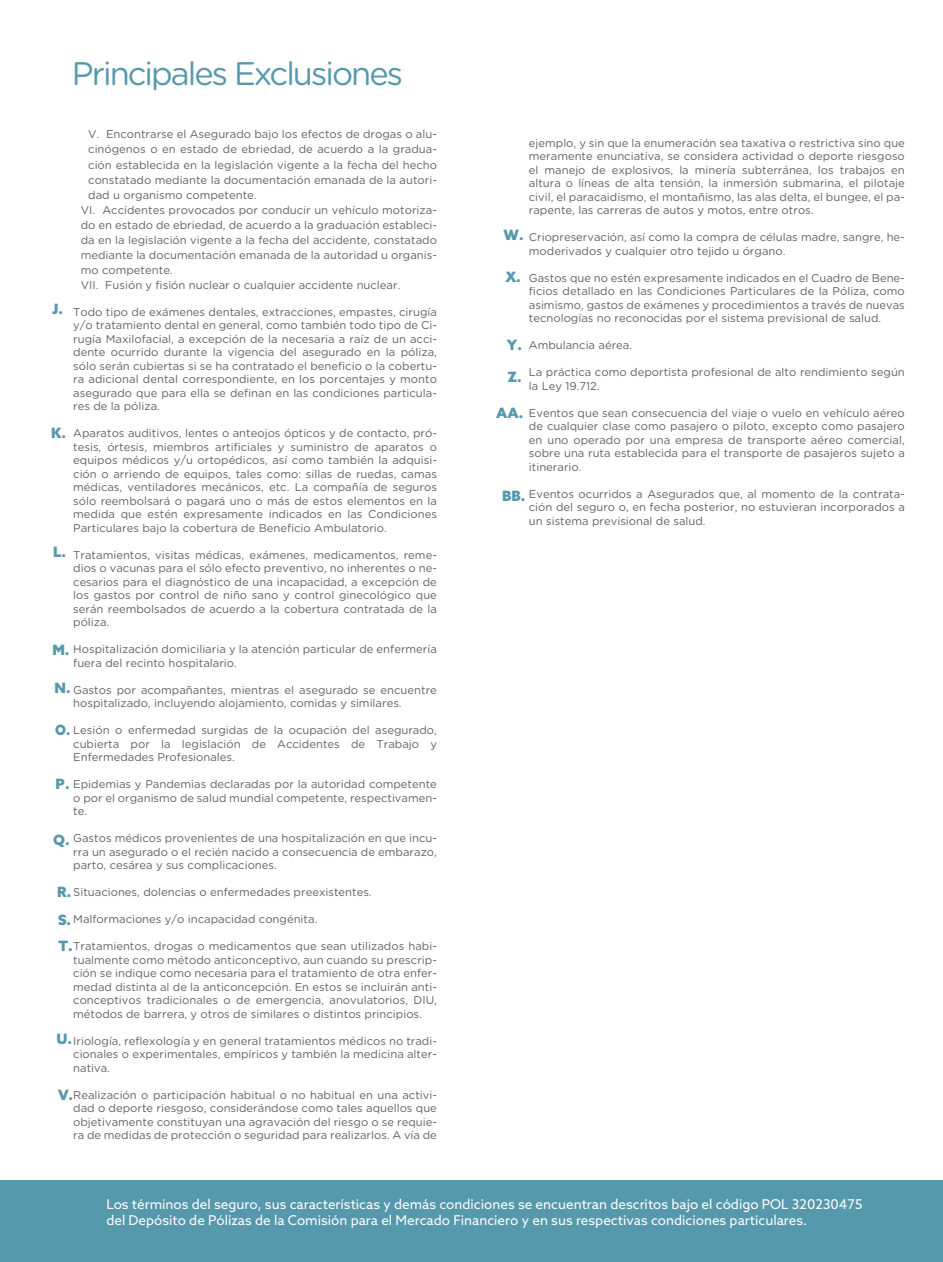
<style>
.page{position:relative;width:943px;height:1262px;background:#fff}
.page>*{position:absolute;margin:0;border:0;box-sizing:border-box;transform-origin:0 0}
.t1{font:32.62px "Gotham Rounded";letter-spacing:-.06em;color:#5698ac}
.t2{font:900 14.25px/27.7px "Azo Sans";color:#5698ac}
.t3{font:900 14.25px "Azo Sans";color:#5698ac;scale:.92 1}
.t4{font:13.5px/16.2px "Azo Sans";color:#fff}
.t5{font:11.25px/13.5px "Gotham Rounded";color:#606161;text-align:justify}
</style>
<div class="page">
<div style="left:0;top:1179px;width:943px;height:82px;background:#5698ac"></div>
<h1 class="t1" style="left:72px;top:51px;width:332px">Principales Exclusiones</h1>
<p class="t5" style="left:88px;top:127px;width:350px">V. Encontrarse el Asegurado bajo los efectos de drogas o alu-</p>
<p class="t5" style="left:88px;top:142px;width:350px">cinógenos o en estado de ebriedad, de acuerdo a la gradua-</p>
<p class="t5" style="left:88px;top:157px;width:350px">ción establecida en la legislación vigente a la fecha del hecho</p>
<p class="t5" style="left:88px;top:172px;width:350px">constatado mediante la documentación emanada de la autori-</p>
<p class="t5" style="left:88px;top:187px;width:170px">dad u organismo competente.</p>
<p class="t5" style="left:81px;top:202px;width:358px">VI. Accidentes provocados por conducir un vehículo motoriza-</p>
<p class="t5" style="left:81px;top:217px;width:358px">do en estado de ebriedad, de acuerdo a la graduación estableci-</p>
<p class="t5" style="left:81px;top:232px;width:358px">da en la legislación vigente a la fecha del accidente, constatado</p>
<p class="t5" style="left:81px;top:247px;width:358px">mediante la documentación emanada de la autoridad u organis-</p>
<p class="t5" style="left:81px;top:262px;width:93px">mo competente.</p>
<p class="t5" style="left:81px;top:277px;width:321px">VII. Fusión y fisión nuclear o cualquier accidente nuclear.</p>
<p class="t5" style="left:73px;top:304px;width:365px">Todo tipo de exámenes dentales, extracciones, empastes, cirugía y/o tratamiento dental en general, como también todo tipo de Ci&shy;rugía Maxilofacial, a excepción de la necesaria a raíz de un acci&shy;dente ocurrido durante la vigencia del asegurado en la póliza, sólo serán cubiertas si se ha contratado el beneficio o la cobertu&shy;ra adicional dental correspondiente, en los porcentajes y monto asegurado que para ella se definan en las condiciones particula&shy;res de la póliza.</p>
<p class="t5" style="left:73px;top:426px;width:365px">Aparatos auditivos, lentes o anteojos ópticos y de contacto, pró&shy;tesis, órtesis, miembros artificiales y suministro de aparatos o equipos médicos y/u ortopédicos, así como también la adquisi&shy;ción o arriendo de equipos, tales como: sillas de ruedas, camas médicas, ventiladores mecánicos, etc. La compañía de seguros sólo reembolsará o pagará uno o más de estos elementos en la medida que estén expresamente indicados en las Condiciones Particulares bajo la cobertura de Beneficio Ambulatorio.</p>
<p class="t5" style="left:73px;top:547px;width:365px">Tratamientos, visitas médicas, exámenes, medicamentos, reme&shy;dios o vacunas para el sólo efecto preventivo, no inherentes o ne&shy;cesarios para el diagnóstico de una incapacidad, a excepción de los gastos por control de niño sano y control ginecológico que serán reembolsados de acuerdo a la cobertura contratada de la póliza.</p>
<p class="t5" style="left:73px;top:642px;width:365px">Hospitalización domiciliaria y la atención particular de enfermería fuera del recinto hospitalario.</p>
<p class="t5" style="left:73px;top:682px;width:365px">Gastos por acompañantes, mientras el asegurado se encuentre hospitalizado, incluyendo alojamiento, comidas y similares.</p>
<p class="t5" style="left:73px;top:723px;width:365px">Lesión o enfermedad surgidas de la ocupación del asegurado, cubierta por la legislación de Accidentes de Trabajo y Enfermedades Profesionales.</p>
<p class="t5" style="left:73px;top:777px;width:365px">Epidemias y Pandemias declaradas por la autoridad competente o por el organismo de salud mundial competente, respectivamen&shy;te.</p>
<p class="t5" style="left:73px;top:831px;width:365px">Gastos médicos provenientes de una hospitalización en que incu&shy;rra un asegurado o el recién nacido a consecuencia de embarazo, parto, cesárea y sus complicaciones.</p>
<p class="t5" style="left:73px;top:885px;width:300px">Situaciones, dolencias o enfermedades preexistentes.</p>
<p class="t5" style="left:73px;top:912px;width:246px">Malformaciones y/o incapacidad congénita.</p>
<p class="t5" style="left:73px;top:939px;width:365px">Tratamientos, drogas o medicamentos que sean utilizados habi&shy;tualmente como método anticonceptivo, aun cuando su prescrip&shy;ción se indique como necesaria para el tratamiento de otra enfer&shy;medad distinta al de la anticoncepción. En estos se incluirán anti&shy;conceptivos tradicionales o de emergencia, anovulatorios, DIU, métodos de barrera, y otros de similares o distintos principios.</p>
<p class="t5" style="left:73px;top:1033px;width:365px">Iriología, reflexología y en general tratamientos médicos no tradi&shy;cionales o experimentales, empíricos y también la medicina alter&shy;nativa.</p>
<p class="t5" style="left:73px;top:1087px;width:365px">Realización o participación habitual o no habitual en una activi&shy;dad o deporte riesgoso, considerándose como tales aquellos que objetivamente constituyan una agravación del riesgo o se requie&shy;ra de medidas de protección o seguridad para realizarlos. A vía de</p>
<p class="t2" style="left:52px;top:295px;width:12px">J.</p>
<p class="t2" style="left:51px;top:419px;width:16px">K.</p>
<p class="t2" style="left:53px;top:538px;width:14px">L.</p>
<p class="t2" style="left:52px;top:635px;width:19px">M.</p>
<p class="t2" style="left:55px;top:673px;width:18px">N.</p>
<p class="t3" style="left:55px;top:720px;width:18px">O.</p>
<p class="t2" style="left:56px;top:770px;width:16px">P.</p>
<p class="t2" style="left:53px;top:825px;width:18px">Q.</p>
<p class="t2" style="left:57px;top:877px;width:16px">R.<br>S.</p>
<p class="t2" style="left:58px;top:931px;width:16px">T.</p>
<p class="t2" style="left:56px;top:1024px;width:17px">U.</p>
<p class="t2" style="left:58px;top:1080px;width:17px">V.</p>
<p class="t5" style="left:529px;top:135px;width:377px">ejemplo, y sin que la enumeración sea taxativa o restrictiva sino que meramente enunciativa, se considera actividad o deporte riesgoso el manejo de explosivos, la minería subterránea, los trabajos en altura o líneas de alta tensión, la inmersión submarina, el pilotaje civil, el paracaidismo, el montañismo, las alas delta, el bungee, el pa&shy;rapente, las carreras de autos y motos, entre otros.</p>
<p class="t5" style="left:529px;top:230px;width:377px">Criopreservación, así como la compra de células madre, sangre, he&shy;moderivados y cualquier otro tejido u órgano.</p>
<p class="t5" style="left:529px;top:270px;width:377px">Gastos que no estén expresamente indicados en el Cuadro de Bene&shy;ficios detallado en las Condiciones Particulares de la Póliza, como asimismo, gastos de exámenes y procedimientos a través de nuevas tecnologías no reconocidas por el sistema previsional de salud.</p>
<p class="t5" style="left:529px;top:338px;width:105px">Ambulancia aérea.</p>
<p class="t5" style="left:529px;top:365px;width:377px">La práctica como deportista profesional de alto rendimiento según la Ley 19.712.</p>
<p class="t5" style="left:529px;top:405px;width:377px">Eventos que sean consecuencia del viaje o vuelo en vehículo aéreo de cualquier clase como pasajero o piloto, excepto como pasajero en uno operado por una empresa de transporte aéreo comercial, sobre una ruta establecida para el transporte de pasajeros sujeto a itinerario.</p>
<p class="t5" style="left:529px;top:486px;width:377px">Eventos ocurridos a Asegurados que, al momento de la contrata&shy;ción del seguro o, en fecha posterior, no estuvieran incorporados a un sistema previsional de salud.</p>
<p class="t2" style="left:503px;top:221px;width:22px">W.</p>
<p class="t2" style="left:506px;top:262px;width:16px">X.</p>
<p class="t2" style="left:507px;top:330px;width:17px">Y.</p>
<p class="t2" style="left:507px;top:363px;width:16px">Z.</p>
<p class="t2" style="left:496px;top:399px;width:29px">AA.</p>
<p class="t2" style="left:502px;top:481px;width:25px">BB.</p>
<p class="t4" style="left:106px;top:1195px;width:757px">Los términos del seguro, sus características y demás condiciones se encuentran descritos bajo el código POL 320230475 del Depósito de Pólizas de la Comisión para el Mercado Financiero y en sus respectivas condiciones particulares.</p>
</div>
